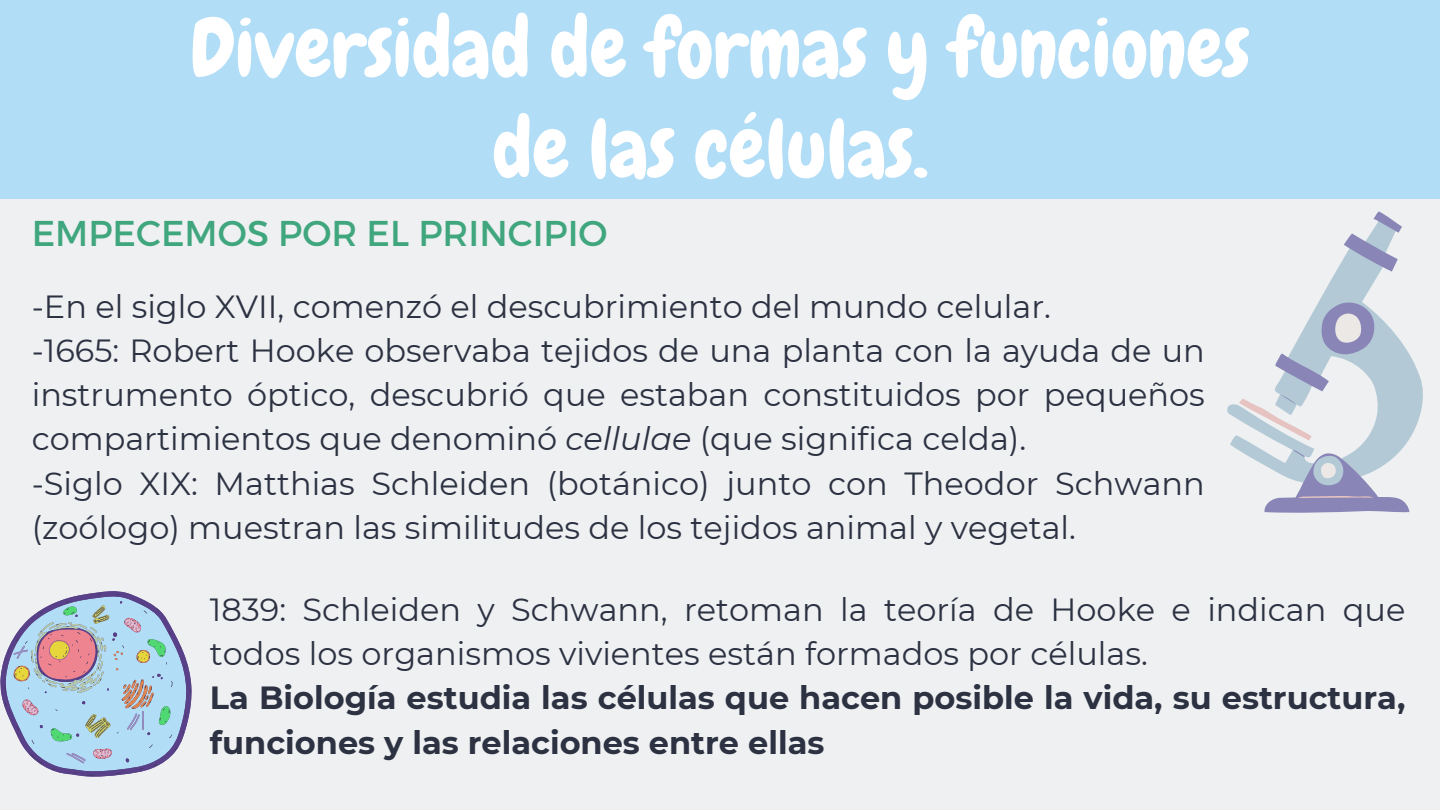
<style>
.page{position:relative;width:1440px;height:810px;background:#b2ddf7}
.page>*{position:absolute;margin:0;border:0;box-sizing:border-box;transform-origin:0 0}
.t1{font:82.1px/100.4px "Chewy";color:#fff;text-align:center}
.t2{font:35.8px "Montserrat";color:#40a67e}
.t3{font:32px/44.2px "Montserrat";color:#2c3242}
.t4{font:700 32px/44.2px "Montserrat";color:#2c3242}
.s1{font-style:italic}
</style>
<div class="page">
<div style="left:0;top:199px;width:1440px;height:611px;background:#eff0f2"></div>
<svg style="left:1227px;top:354px;width:196px;height:96px"></svg>
<svg style="left:1239px;top:211px;width:170px;height:302px"></svg>
<svg style="left:0;top:591px;width:192px;height:186px"></svg>
<p class="t1" style="left:190px;top:-1px;width:1061px">Diversidad de formas y funciones de las células.</p>
<p class="t2" style="left:32px;top:210px;width:577px">EMPECEMOS POR EL PRINCIPIO</p>
<p class="t3" style="left:32px;top:284px;width:1021px">-En el siglo XVII, comenzó el descubrimiento del mundo celular.</p>
<p class="t3" style="left:32px;top:328px;width:1175px;text-align:justify">-1665: Robert Hooke observaba tejidos de una planta con la ayuda de un instrumento óptico, descubrió que estaban constituidos por pequeños compartimientos que denominó <span class="s1">cellulae</span> (que significa celda).</p>
<p class="t3" style="left:32px;top:461px;width:1175px">-Siglo XIX: Matthias Schleiden (botánico) junto con Theodor Schwann (zoólogo) muestran las similitudes de los tejidos animal y vegetal.</p>
<p class="t3" style="left:210px;top:587px;width:1197px">1839: Schleiden y Schwann, retoman la teoría de Hooke e indican que todos los organismos vivientes están formados por células.</p>
<p class="t4" style="left:210px;top:676px;width:1197px">La Biología estudia las células que hacen posible la vida, su estructura, funciones y las relaciones entre ellas</p>
</div>
